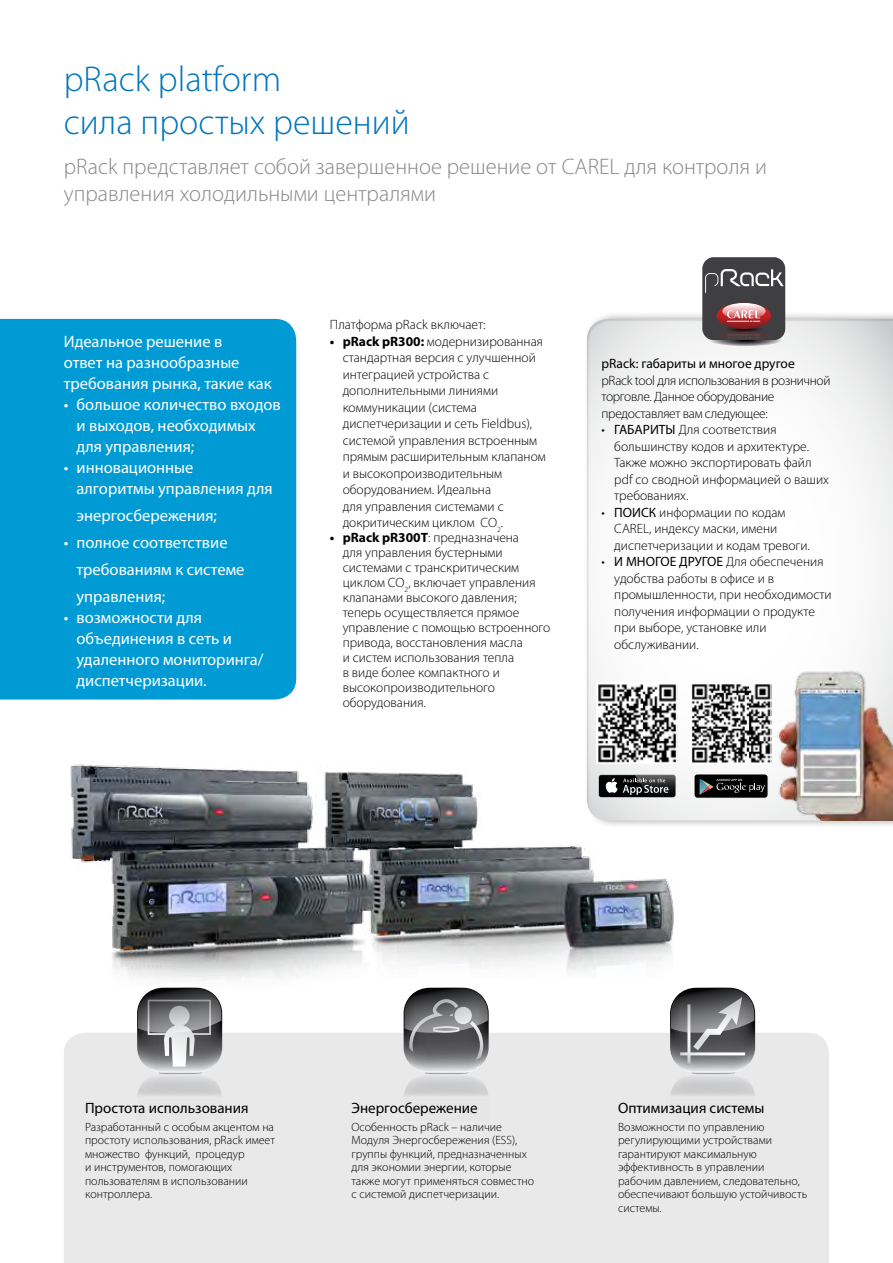
<style>
.page{position:relative;width:893px;height:1263px;background:#fff}
.page>*{position:absolute;margin:0;border:0;box-sizing:border-box;transform-origin:0 0}
.t1{font:300 36px/43.2px "Myriad Pro";color:#0076bd}
.t2{font:300 22.5px/27px "Myriad Pro";color:#87888a}
.t3{font:16.5px/21px "Myriad Pro";color:#fff}
.t4{font:15px "Myriad Pro";color:#000}
.t5{font:300 13.5px/16.5px "Myriad Pro";color:#000}
.t6{font:300 13.5px/16.5px "Myriad Pro";letter-spacing:-.025em;color:#000}
.t7{font:13.5px "Myriad Pro";color:#000}
.t8{font:300 12px/13.5px "Myriad Pro";color:#000}
.s1{font-weight:700}
.s2{font-weight:400}
</style>
<div class="page">
<div style="left:586px;top:313px;width:307px;height:509px;background:#000;opacity:.1"></div>
<img style="left:70px;top:758px;width:630px;height:275px">
<div style="left:64px;top:1033px;width:765px;height:230px;background:#e9e9ea"></div>
<svg style="left:137px;top:988px;width:85px;height:132px;background:#a6a7a8"></svg>
<svg style="left:404px;top:988px;width:85px;height:132px;background:#9e9ea0"></svg>
<svg style="left:670px;top:988px;width:85px;height:132px;background:#a1a1a2"></svg>
<div style="left:0;top:319px;width:296px;height:380px;background:#009bd4"></div>
<svg style="left:702px;top:257px;width:83px;height:91px;background:#6b5d5f"></svg>
<img style="left:771px;top:657px;width:122px;height:164px">
<img style="left:597px;top:682px;width:80px;height:81px">
<svg style="left:598px;top:775px;width:78px;height:22px"></svg>
<div style="left:599px;top:775px;width:76px;height:22px;background:#000204;border-radius:2px"></div>
<svg style="left:605px;top:775px;width:71px;height:22px"></svg>
<img style="left:691px;top:682px;width:80px;height:81px">
<div style="left:694px;top:774px;width:74px;height:24px;background:#000;border-radius:3px"></div>
<div style="left:694px;top:774px;width:74px;height:24px;border:1px solid #fff;border-radius:3px"></div>
<svg style="left:700px;top:779px;width:65px;height:16px"></svg>
<h1 class="t1" style="left:64px;top:58px;width:348px">pRack platform<br>сила простых решений</h1>
<h2 class="t2" style="left:64px;top:154px;width:705px">pRack представляет собой завершенное решение от CAREL для контроля и управления холодильными централями</h2>
<p class="t3" style="left:64px;top:331px;width:209px">Идеальное решение в<br>ответ на разнообразные требования рынка, такие как</p>
<p class="t3" style="left:77px;top:394px;width:206px;text-indent:-13px">• большое количество входов и выходов, необходимых для управления;</p>
<p class="t3" style="left:77px;top:457px;width:198px;text-indent:-13px">• инновационные алгоритмы управления для</p>
<p class="t3" style="left:77px;top:505px;width:142px">энергосбережения;</p>
<p class="t3" style="left:77px;top:529px;width:169px;line-height:27px;text-indent:-13px">• полное соответствие требованиям к системе управления;</p>
<p class="t3" style="left:77px;top:607px;width:189px;text-indent:-13px">• возможности для объединения в сеть и удаленного мониторинга/ диспетчеризации.</p>
<p class="t5" style="left:330px;top:316px;width:157px">Платформа pRack включает:</p>
<p class="t5" style="left:343px;top:333px;width:205px;text-indent:-13px"><span class="s1">• pRack pR300:</span> модернизированная стандартная версия с улучшенной интеграцией устройства с дополнительными линиями коммуникации (система диспетчеризации и сеть Fieldbus), системой управления встроенным прямым расширительным клапаном и высокопроизводительным оборудованием. Идеальна<br>для управления системами с докритическим циклом CO<sub>2</sub>.</p>
<p class="t5" style="left:343px;top:530px;width:209px;line-height:15px;text-indent:-13px"><span class="s1">• pRack pR300T</span>: предназначена<br>для управления бустерными системами с транскритическим циклом CO<sub>2</sub>, включает управления клапанами высокого давления; теперь осуществляется прямое управление с помощью встроенного привода, восстановления масла<br>и систем использования тепла<br>в виде более компактного и высокопроизводительного оборудования.</p>
<p class="t7" style="left:601px;top:356px;width:195px">pRack: габариты и многое другое</p>
<p class="t6" style="left:601px;top:372px;width:230px">pRack tool для использования в розничной торговле. Данное оборудование предоставляет вам следующее:</p>
<p class="t5" style="left:614px;top:422px;width:216px;text-indent:-13px">• <span class="s2">ГАБАРИТЫ</span> Для соответствия большинству кодов и архитектуре.<br>Также можно экспортировать файл pdf со сводной информацией о ваших требованиях.</p>
<p class="t5" style="left:614px;top:504px;width:197px;text-indent:-13px">• <span class="s2">ПОИСК</span> информации по кодам<br>CAREL, индексу маски, имени диспетчеризации и кодам тревоги.</p>
<p class="t5" style="left:614px;top:554px;width:219px;text-indent:-13px">• <span class="s2">И МНОГОЕ ДРУГОЕ</span> Для обеспечения удобства работы в офисе и в промышленности, при необходимости получения информации о продукте при выборе, установке или обслуживании.</p>
<p class="t4" style="left:85px;top:1098px;width:165px">Простота использования</p>
<p class="t8" style="left:85px;top:1120px;width:191px">Разработанный с особым акцентом на простоту использования, pRack имеет множество функций, процедур<br>и инструментов, помогающих пользователям в использовании контроллера.</p>
<p class="t4" style="left:351px;top:1098px;width:128px">Энергосбережение</p>
<p class="t8" style="left:351px;top:1120px;width:184px">Особенность pRack – наличие<br>Модуля Энергосбережения (ESS), группы функций, предназначенных для экономии энергии, которые также могут применяться совместно с системой диспетчеризации.</p>
<p class="t4" style="left:618px;top:1098px;width:148px">Оптимизация системы</p>
<p class="t8" style="left:618px;top:1120px;width:191px">Возможности по управлению регулирующими устройствами гарантируют максимальную эффективность в управлении рабочим давлением, следовательно, обеспечивают большую устойчивость системы.</p>
</div>
